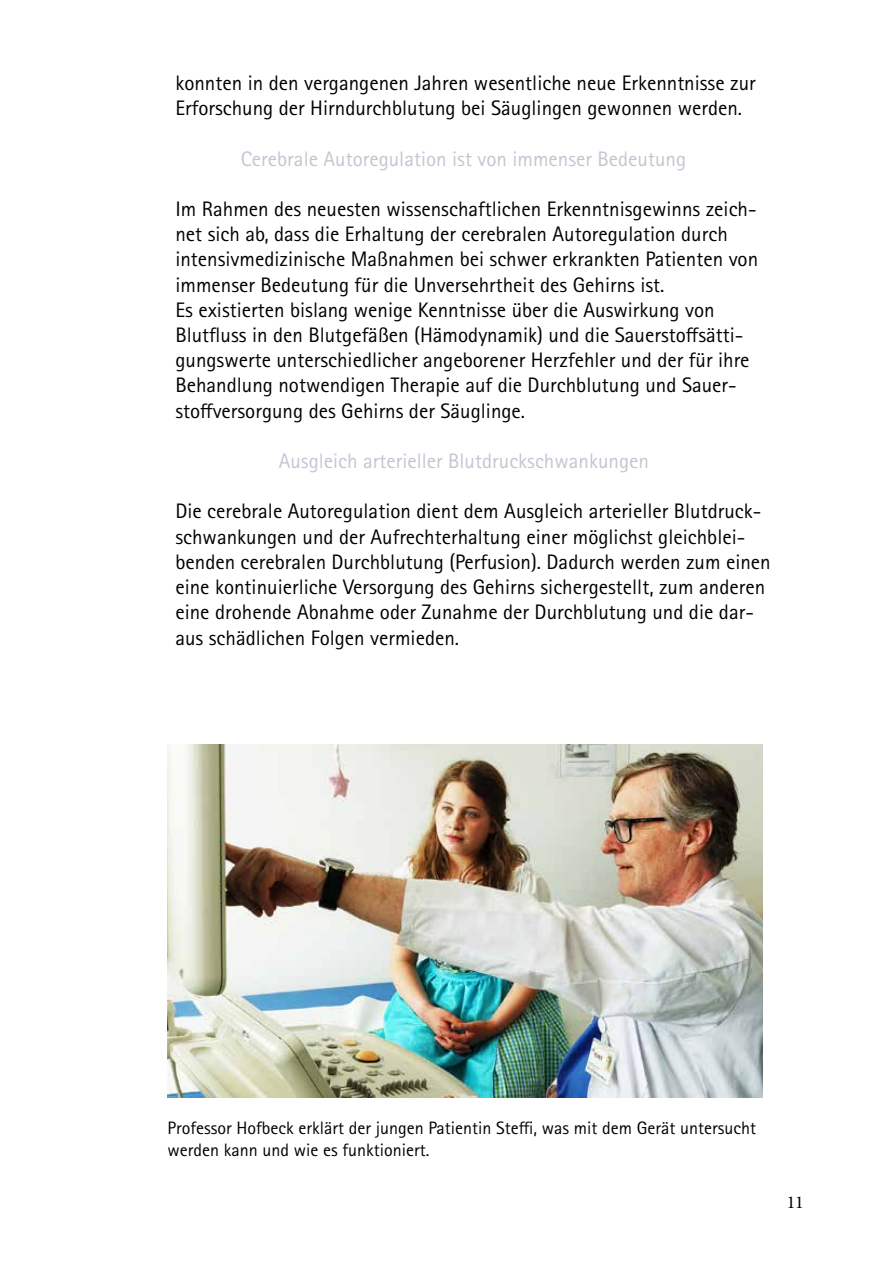
<style>
.page{position:relative;width:893px;height:1263px;background:#fff}
.page>*{position:absolute;margin:0;border:0;box-sizing:border-box;transform-origin:0 0}
.t1{font:21px/25.2px "Rotis Sans Serif Pro";color:#000}
.t2{font:21px "Rotis Sans Serif Pro";color:#c5c5d2}
.t3{font:18px/21.6px "Rotis Sans Serif Pro";color:#000}
.t4{font:18px "Minion Pro";color:#000}
</style>
<div class="page">
<img style="left:168px;top:744px;width:595px;height:353px">
<p class="t1" style="left:175px;top:71px;width:582px">konnten in den vergangenen Jahren wesentliche neue Erkenntnisse zur<br>Erforschung der Hirndurchblutung bei Säuglingen gewonnen werden.</p>
<p class="t2" style="left:241px;top:146px;width:447px">Cerebrale Autoregulation ist von immenser Bedeutung</p>
<p class="t1" style="left:175px;top:197px;width:584px">Im Rahmen des neuesten wissenschaftlichen Erkenntnisgewinns zeich&shy;net sich ab, dass die Erhaltung der cerebralen Autoregulation durch intensivmedizinische Maßnahmen bei schwer erkrankten Patienten von immenser Bedeutung für die Unversehrtheit des Gehirns ist.<br>Es existierten bislang wenige Kenntnisse über die Auswirkung von Blutfluss in den Blutgefäßen (Hämodynamik) und die Sauerstoffsätti&shy;gungswerte unterschiedlicher angeborener Herzfehler und der für ihre Behandlung notwendigen Therapie auf die Durchblutung und Sauer&shy;stoffversorgung des Gehirns der Säuglinge.</p>
<p class="t2" style="left:279px;top:449px;width:372px">Ausgleich arterieller Blutdruckschwankungen</p>
<p class="t1" style="left:175px;top:499px;width:597px">Die cerebrale Autoregulation dient dem Ausgleich arterieller Blutdruck&shy;schwankungen und der Aufrechterhaltung einer möglichst gleichblei&shy;benden cerebralen Durchblutung (Perfusion). Dadurch werden zum einen eine kontinuierliche Versorgung des Gehirns sichergestellt, zum anderen eine drohende Abnahme oder Zunahme der Durchblutung und die dar&shy;aus schädlichen Folgen vermieden.</p>
<p class="t3" style="left:168px;top:1117px;width:590px">Professor Hofbeck erklärt der jungen Patientin Steffi, was mit dem Gerät untersucht werden kann und wie es funktioniert.</p>
<p class="t4" style="left:787px;top:1190px;width:19px">11</p>
</div>
